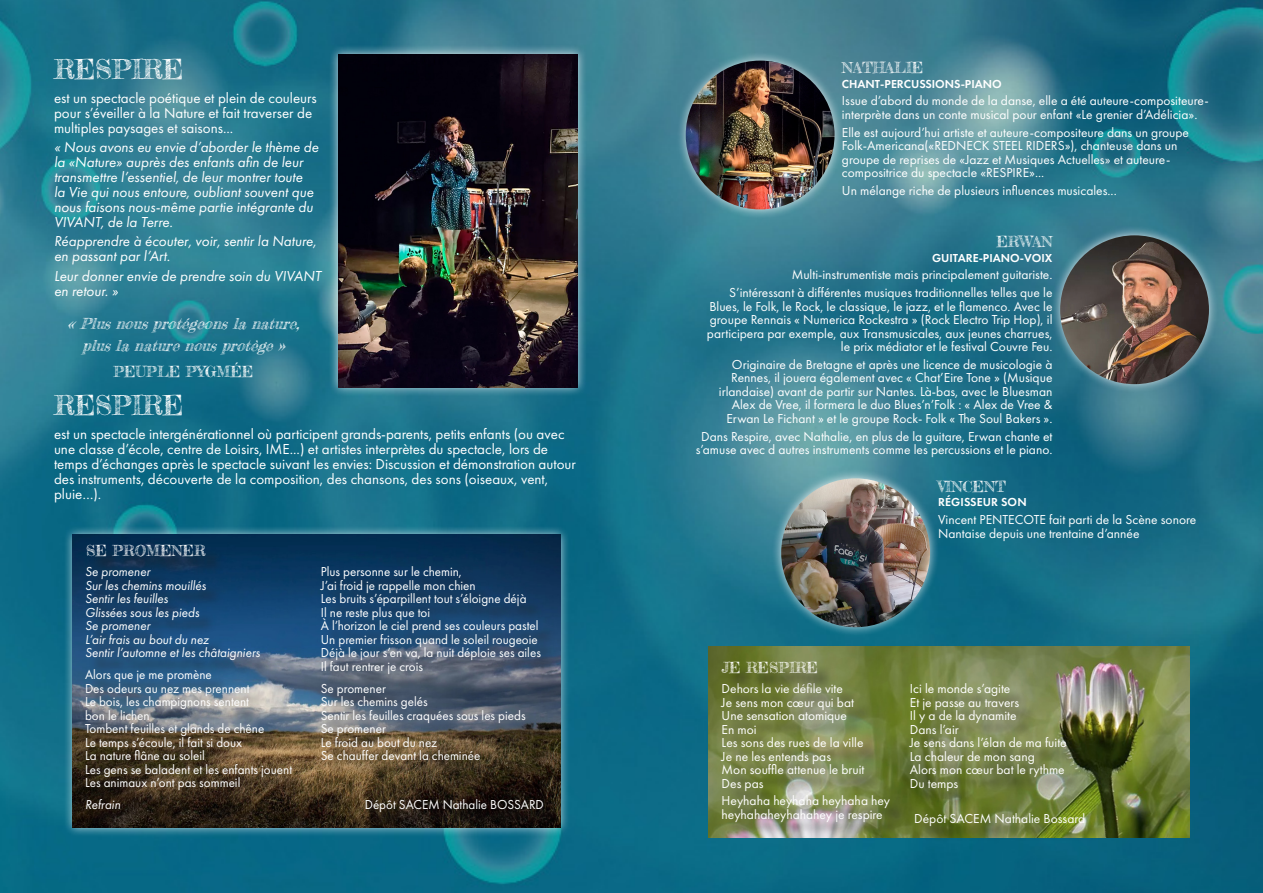
<style>
.page{position:relative;width:1263px;height:893px;background:#fff}
.page>*{position:absolute;margin:0;border:0;box-sizing:border-box;transform-origin:0 0}
.t1{font:27px "Frederickathe Great";color:#fff}
.t2{font:15px/15px "Futura PT";color:#fff}
.t3{font:italic 15px/15px "Futura PT";color:#fff}
.t4{font:italic 15px/21.6px "Frederickathe Great";color:#fff;text-align:center}
.t5{font:15px "Frederickathe Great";color:#fff}
.t6{font:13.5px/13.5px "Futura PT";color:#fff}
.t7{font:italic 13.5px/13.5px "Futura PT";color:#fff}
.t8{font:600 12px "Futura PT";color:#fff}
</style>
<div class="page">
<img style="left:0;top:0;width:1263px;height:893px">
<div style="left:676px;top:51px;width:168px;height:168px;background:#fff;opacity:.75"></div>
<img style="left:686px;top:61px;width:148px;height:148px;border-radius:74px">
<div style="left:1050px;top:226px;width:169px;height:168px;background:#fff;opacity:.75"></div>
<img style="left:1060px;top:235px;width:149px;height:149px;border-radius:74px">
<div style="left:771px;top:469px;width:169px;height:168px;background:#fff;opacity:.75"></div>
<img style="left:781px;top:478px;width:149px;height:149px;border-radius:74px">
<img style="left:708px;top:647px;width:481px;height:191px">
<div style="left:724px;top:685px;width:379px;height:159px;background:#231f20;opacity:.75"></div>
<div style="left:724px;top:664px;width:112px;height:28px;background:#231f20;opacity:.75"></div>
<div style="left:328px;top:44px;width:259px;height:353px;background:#fff;opacity:.75"></div>
<img style="left:338px;top:54px;width:239px;height:333px">
<div style="left:63px;top:525px;width:507px;height:312px;background:#fff;opacity:.75"></div>
<img style="left:73px;top:535px;width:487px;height:292px">
<div style="left:88px;top:569px;width:474px;height:261px;background:#231f20;opacity:.75"></div>
<div style="left:90px;top:547px;width:133px;height:28px;background:#231f20;opacity:.75"></div>
<p class="t1" style="left:54px;top:53px;width:131px">RESPIRE</p>
<p class="t2" style="left:54px;top:90px;width:264px">est un spectacle poétique et plein de couleurs pour s’éveiller à la Nature et fait traverser de multiples paysages et saisons...</p>
<p class="t3" style="left:54px;top:140px;width:266px">« Nous avons eu envie d’aborder le thème de la «Nature» auprès des enfants afin de leur transmettre l’essentiel, de leur montrer toute<br>la Vie qui nous entoure, oubliant souvent que nous faisons nous-même partie intégrante du VIVANT, de la Terre.</p>
<p class="t3" style="left:54px;top:234px;width:264px">Réapprendre à écouter, voir, sentir la Nature, en passant par l’Art.</p>
<p class="t3" style="left:54px;top:268px;width:269px">Leur donner envie de prendre soin du VIVANT en retour. »</p>
<p class="t4" style="left:68px;top:313px;width:239px">«Plusnousprotégeonslanature, pluslanaturenousprotège»</p>
<p class="t5" style="left:113px;top:363px;width:141px">PEUPLE PYGMÉE</p>
<p class="t1" style="left:54px;top:389px;width:131px">RESPIRE</p>
<p class="t2" style="left:54px;top:426px;width:523px">est un spectacle intergénérationnel où participent grands-parents, petits enfants (ou avec une classe d’école, centre de Loisirs, IME...) et artistes interprètes du spectacle, lors de temps d’échanges après le spectacle suivant les envies: Discussion et démonstration autour des instruments, découverte de la composition, des chansons, des sons (oiseaux, vent, pluie…).</p>
<p class="t5" style="left:86px;top:541px;width:121px">SE PROMENER</p>
<p class="t7" style="left:85px;top:565px;width:176px">Se promener<br>Sur les chemins mouillés<br>Sentir les feuilles<br>Glissées sous les pieds<br>Se promener<br>L’air frais au bout du nez<br>Sentir l’automne et les châtaigniers</p>
<p class="t6" style="left:85px;top:668px;width:209px">Alors que je me promène<br>Des odeurs au nez mes prennent<br>Le bois, les champignons sentent<br>bon le lichen<br>Tombent feuilles et glands de chêne<br>Le temps s’écoule, il fait si doux<br>La nature flâne au soleil<br>Les gens se baladent et les enfants jouent<br>Les animaux n’ont pas sommeil</p>
<p class="t7" style="left:85px;top:798px;width:37px">Refrain</p>
<p class="t6" style="left:321px;top:565px;width:222px">Plus personne sur le chemin,<br>J’ai froid je rappelle mon chien<br>Les bruits s’éparpillent tout s’éloigne déjà<br>Il ne reste plus que toi<br>À l’horizon le ciel prend ses couleurs pastel Un premier frisson quand le soleil rougeoie Déjà le jour s’en va, la nuit déploie ses ailes Il faut rentrer je crois</p>
<p class="t6" style="left:321px;top:681px;width:206px">Se promener<br>Sur les chemins gelés<br>Sentir les feuilles craquées sous les pieds<br>Se promener<br>Le froid au bout du nez<br>Se chauffer devant la cheminée</p>
<p class="t6" style="left:365px;top:798px;width:181px">Dépôt SACEM Nathalie BOSSARD</p>
<p class="t5" style="left:842px;top:58px;width:83px">NATHALIE</p>
<p class="t8" style="left:842px;top:76px;width:161px">CHANT-PERCUSSIONS-PIANO</p>
<p class="t6" style="left:842px;top:94px;width:368px">Issue d’abord du monde de la danse, elle a été auteure-compositeure&shy;interprète dans un conte musical pour enfant «Le grenier d’Adélicia».</p>
<p class="t6" style="left:842px;top:125px;width:349px">Elle est aujourd’hui artiste et auteure-compositeure dans un groupe Folk-Americana(«REDNECK STEEL RIDERS»), chanteuse dans un groupe de reprises de «Jazz et Musiques Actuelles» et auteure&shy;compositrice du spectacle «RESPIRE»...</p>
<p class="t6" style="left:842px;top:183px;width:276px">Un mélange riche de plusieurs influences musicales...</p>
<p class="t5" style="left:996px;top:233px;width:57px">ERWAN</p>
<p class="t8" style="left:932px;top:250px;width:122px">GUITARE-PIANO-VOIX</p>
<p class="t6" style="left:792px;top:268px;width:262px">Multi-instrumentiste mais principalement guitariste.</p>
<p class="t6" style="left:707px;top:286px;width:347px;text-align:right">S’intéressant à différentes musiques traditionnelles telles que le Blues, le Folk, le Rock, le classique, le jazz, et le flamenco. Avec le groupe Rennais « Numerica Rockestra » (Rock Electro Trip Hop), il participera par exemple, aux Transmusicales, aux jeunes charrues, le prix médiator et le festival Couvre Feu.</p>
<p class="t6" style="left:719px;top:358px;width:335px;text-align:right">Originaire de Bretagne et après une licence de musicologie à Rennes, il jouera également avec « Chat’Eire Tone » (Musique irlandaise) avant de partir sur Nantes. Là-bas, avec le Bluesman Alex de Vree, il formera le duo Blues’n’Folk : « Alex de Vree &amp; Erwan Le Fichant » et le groupe Rock- Folk « The Soul Bakers ».</p>
<p class="t6" style="left:696px;top:429px;width:358px;text-align:center">Dans Respire, avec Nathalie, en plus de la guitare, Erwan chante et s’amuse avec d autres instruments comme les percussions et le piano.</p>
<p class="t5" style="left:938px;top:477px;width:69px">VINCENT</p>
<p class="t8" style="left:938px;top:495px;width:90px">RÉGISSEUR SON</p>
<p class="t6" style="left:938px;top:513px;width:260px">Vincent PENTECOTE fait parti de la Scène sonore<br>Nantaise depuis une trentaine d’année</p>
<p class="t5" style="left:722px;top:659px;width:98px">JE RESPIRE</p>
<p class="t6" style="left:722px;top:682px;width:123px">Dehors la vie défile vite</p>
<p class="t6" style="left:722px;top:695px;width:134px">Je sens mon cœur qui bat</p>
<p class="t6" style="left:722px;top:709px;width:127px">Une sensation atomique</p>
<p class="t6" style="left:722px;top:722px;width:37px">En moi</p>
<p class="t6" style="left:722px;top:736px;width:143px">Les sons des rues de la ville</p>
<p class="t6" style="left:722px;top:749px;width:111px">Je ne les entends pas</p>
<p class="t6" style="left:722px;top:763px;width:144px">Mon souffle attenue le bruit</p>
<p class="t6" style="left:722px;top:776px;width:43px">Des pas</p>
<p class="t6" style="left:722px;top:794px;width:170px">Heyhaha heyhaha heyhaha hey</p>
<p class="t6" style="left:722px;top:807px;width:163px">heyhahaheyhahahey je respire</p>
<p class="t6" style="left:910px;top:682px;width:102px">Ici le monde s’agite</p>
<p class="t6" style="left:910px;top:695px;width:111px">Et je passe au travers</p>
<p class="t6" style="left:910px;top:709px;width:108px">Il y a de la dynamite</p>
<p class="t6" style="left:910px;top:722px;width:51px">Dans l’air</p>
<p class="t6" style="left:910px;top:736px;width:158px">Je sens dans l’élan de ma fuite</p>
<p class="t6" style="left:910px;top:749px;width:127px">La chaleur de mon sang</p>
<p class="t6" style="left:910px;top:763px;width:156px">Alors mon cœur bat le rythme</p>
<p class="t6" style="left:910px;top:776px;width:50px">Du temps</p>
<p class="t6" style="left:914px;top:812px;width:173px">Dépôt SACEM Nathalie Bossard</p>
</div>
